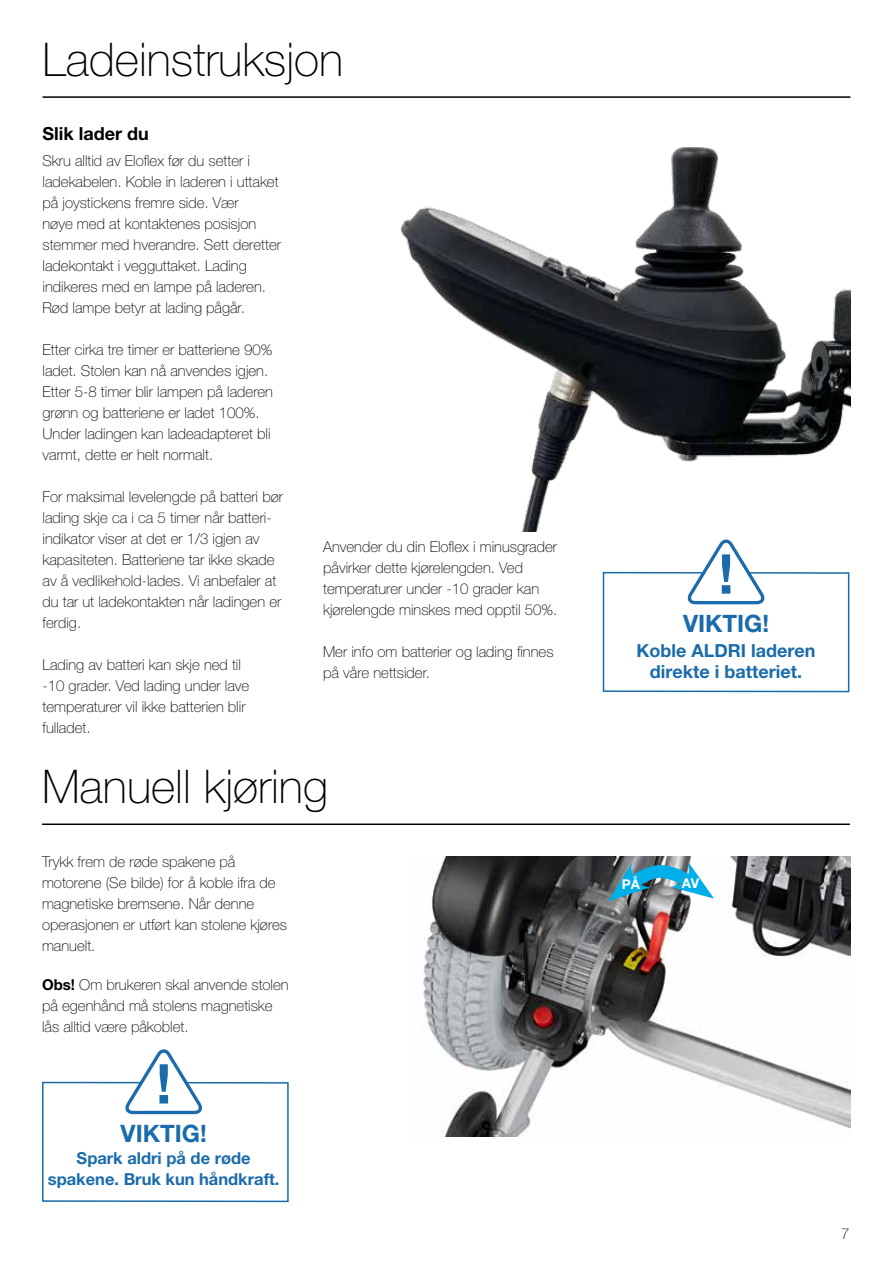
<style>
.page{position:relative;width:893px;height:1263px;background:#fff}
.page>*{position:absolute;margin:0;border:0;box-sizing:border-box;transform-origin:0 0}
.t1{font:100 46.5px "Helvetica Neue LT Pro";color:#000}
.t2{font:700 24px "Helvetica Neue LT Pro";color:#1a6bab}
.t3{font:700 18px/21px "Helvetica Neue LT Pro";color:#1a6bab;text-align:center}
.t4{font:700 18px "Helvetica Neue LT Pro";color:#000}
.t5{font:700 16.5px/21px "Helvetica Neue LT Pro";color:#1a6bab;text-align:center}
.t6{font:100 15px/21px "Helvetica Neue LT Pro";color:#000}
.t7{font:700 13.5px "Helvetica Neue LT Pro";color:#fff}
.s1{font-weight:700}
</style>
<div class="page">
<img style="left:400px;top:147px;width:450px;height:384px">
<hr style="left:43px;top:96px;width:807px;height:2px;background:#000">
<hr style="left:42px;top:823px;width:808px;height:2px;background:#000">
<img style="left:423px;top:856px;width:427px;height:281px">
<svg style="left:608px;top:859px;width:106px;height:42px"></svg>
<div style="left:42px;top:1082px;width:247px;height:120px;border:2px solid #1a6bab"></div>
<div style="left:603px;top:572px;width:246px;height:120px;border:2px solid #1a6bab"></div>
<svg style="left:121px;top:1050px;width:82px;height:65px"></svg>
<svg style="left:683px;top:540px;width:82px;height:65px"></svg>
<h1 class="t1" style="left:43px;top:33px;width:302px">Ladeinstruksjon</h1>
<p class="t4" style="left:43px;top:123px;width:108px">Slik lader du</p>
<p class="t6" style="left:43px;top:150px;width:240px">Skru alltid av Eloflex før du setter i ladekabelen. Koble in laderen i uttaket på joystickens fremre side. Vær<br>nøye med at kontaktenes posisjon stemmer med hverandre. Sett deretter ladekontakt i vegguttaket. Lading indikeres med en lampe på laderen.<br>Rød lampe betyr at lading pågår.</p>
<p class="t6" style="left:43px;top:339px;width:232px">Etter cirka tre timer er batteriene 90% ladet. Stolen kan nå anvendes igjen.<br>Etter 5-8 timer blir lampen på laderen grønn og batteriene er ladet 100%.<br>Under ladingen kan ladeadapteret bli varmt, dette er helt normalt.</p>
<p class="t6" style="left:43px;top:486px;width:242px">For maksimal levelengde på batteri bør lading skje ca i ca 5 timer når batteri&shy;indikator viser at det er 1/3 igjen av kapasiteten. Batteriene tar ikke skade av å vedlikehold-lades. Vi anbefaler at du tar ut ladekontakten når ladingen er ferdig.</p>
<p class="t6" style="left:43px;top:654px;width:208px">Lading av batteri kan skje ned til -10 grader. Ved lading under lave temperaturer vil ikke batterien blir fulladet.</p>
<p class="t6" style="left:323px;top:536px;width:236px">Anvender du din Eloflex i minusgrader påvirker dette kjørelengden. Ved temperaturer under -10 grader kan kjørelengde minskes med opptil 50%.</p>
<p class="t6" style="left:323px;top:641px;width:232px">Mer info om batterier og lading finnes på våre nettsider.</p>
<h1 class="t1" style="left:42px;top:760px;width:287px">Manuell kjøring</h1>
<p class="t6" style="left:42px;top:851px;width:247px">Trykk frem de røde spakene på motorene (Se bilde) for å koble ifra de magnetiske bremsene. Når denne operasjonen er utført kan stolene kjøres manuelt.</p>
<p class="t6" style="left:42px;top:974px;width:248px"><span class="s1">Obs!</span> Om brukeren skal anvende stolen på egenhånd må stolens magnetiske lås alltid være påkoblet.</p>
<h2 class="t2" style="left:121px;top:1119px;width:88px">VIKTIG!</h2>
<p class="t5" style="left:48px;top:1147px;width:233px">Spark aldri på de røde spakene. Bruk kun håndkraft.</p>
<h2 class="t2" style="left:683px;top:609px;width:88px">VIKTIG!</h2>
<p class="t3" style="left:637px;top:640px;width:180px">Koble ALDRI laderen direkte i batteriet.</p>
<p class="t7" style="left:622px;top:876px;width:20px">PÅ</p>
<p class="t7" style="left:682px;top:875px;width:19px">AV</p>
<p class="t6" style="left:841px;top:1223px;width:10px">7</p>
</div>
